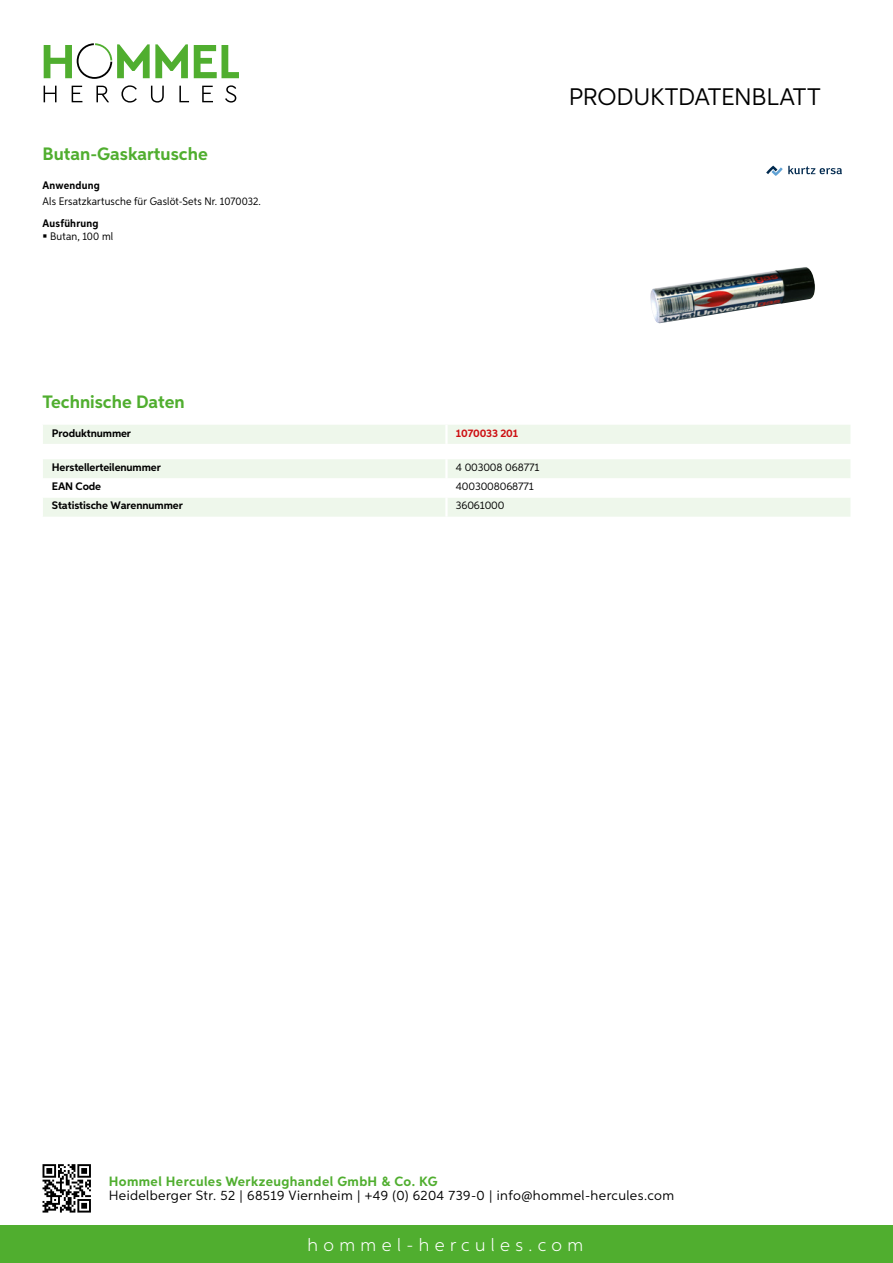
<style>
.page{position:relative;width:893px;height:1263px;background:#fff}
.page>*{position:absolute;margin:0;border:0;box-sizing:border-box;transform-origin:0 0}
.t1{font:24px "Aspira";letter-spacing:-.01em;color:#000}
.t2{font:700 18px "Aspira";color:#50ae2f}
.t3{font:300 18px "Aspira";letter-spacing:.3em;color:#fff}
.t4{font:13.5px "Aspira";letter-spacing:.03em;color:#000}
.t5{font:700 13.5px "Aspira";letter-spacing:.03em;color:#50ae2f}
.t6{font:700 10.95px "Aspira";letter-spacing:-.01em;color:#000}
.t7{font:10.95px "Aspira Nar";letter-spacing:.015em;color:#000}
.t8{font:10.95px "Aspira";letter-spacing:-.01em;color:#000}
.t9{font:700 10.95px "Aspira Nar";letter-spacing:.02em;color:#000}
.t10{font:700 10.95px "Aspira";letter-spacing:-.01em;color:#cd1013}
</style>
<div class="page">
<div style="left:0;top:1226px;width:893px;height:37px;background:#50ae2f"></div>
<svg style="left:43px;top:1164px;width:48px;height:48px"></svg>
<svg style="left:194px;top:45px;width:45px;height:33px"></svg>
<svg style="left:44px;top:43px;width:144px;height:36px"></svg>
<svg style="left:44px;top:86px;width:13px;height:16px"></svg>
<svg style="left:72px;top:86px;width:10px;height:16px"></svg>
<svg style="left:96px;top:86px;width:13px;height:16px"></svg>
<svg style="left:121px;top:85px;width:16px;height:18px"></svg>
<svg style="left:151px;top:86px;width:13px;height:17px"></svg>
<svg style="left:179px;top:86px;width:10px;height:16px"></svg>
<svg style="left:202px;top:86px;width:11px;height:16px"></svg>
<svg style="left:225px;top:85px;width:11px;height:18px"></svg>
<div style="left:43px;top:425px;width:807px;height:19px;background:#eef7eb"></div>
<hr style="left:445px;top:425px;width:3px;height:19px;background:#fff">
<svg style="left:43px;top:459px;width:807px;height:58px"></svg>
<hr style="left:445px;top:497px;width:3px;height:20px;background:#fff">
<img style="left:650px;top:267px;width:165px;height:57px">
<svg style="left:766px;top:166px;width:76px;height:10px"></svg>
<h2 class="t2" style="left:43px;top:142px;width:167px">Butan-Gaskartusche</h2>
<p class="t9" style="left:43px;top:179px;width:59px">Anwendung</p>
<p class="t7" style="left:43px;top:194px;width:220px">Als Ersatzkartusche für Gaslöt-Sets Nr. 1070032.</p>
<p class="t9" style="left:43px;top:216px;width:58px">Ausführung</p>
<p class="t7" style="left:50px;top:229px;width:65px">Butan, 100 ml</p>
<h1 class="t1" style="left:569px;top:82px;width:253px">Produktdatenblatt</h1>
<h2 class="t2" style="left:43px;top:391px;width:144px">Technische Daten</h2>
<p class="t6" style="left:52px;top:426px;width:81px">Produktnummer</p>
<p class="t10" style="left:456px;top:426px;width:64px">1070033 201</p>
<p class="t6" style="left:52px;top:461px;width:111px">Herstellerteilenummer</p>
<p class="t8" style="left:456px;top:461px;width:85px">4 003008 068771</p>
<p class="t6" style="left:52px;top:480px;width:51px">EAN Code</p>
<p class="t8" style="left:456px;top:480px;width:80px">4003008068771</p>
<p class="t6" style="left:52px;top:499px;width:132px">Statistische Warennummer</p>
<p class="t8" style="left:456px;top:499px;width:50px">36061000</p>
<p class="t5" style="left:109px;top:1172px;width:330px">Hommel Hercules Werkzeughandel GmbH &amp; Co. KG</p>
<p class="t4" style="left:109px;top:1187px;width:567px">Heidelberger Str. 52 | 68519 Viernheim | +49 (0) 6204 739-0 | info@hommel-hercules.com</p>
<h2 class="t3" style="left:307px;top:1234px;width:277px">hommel-hercules.com</h2>
</div>
